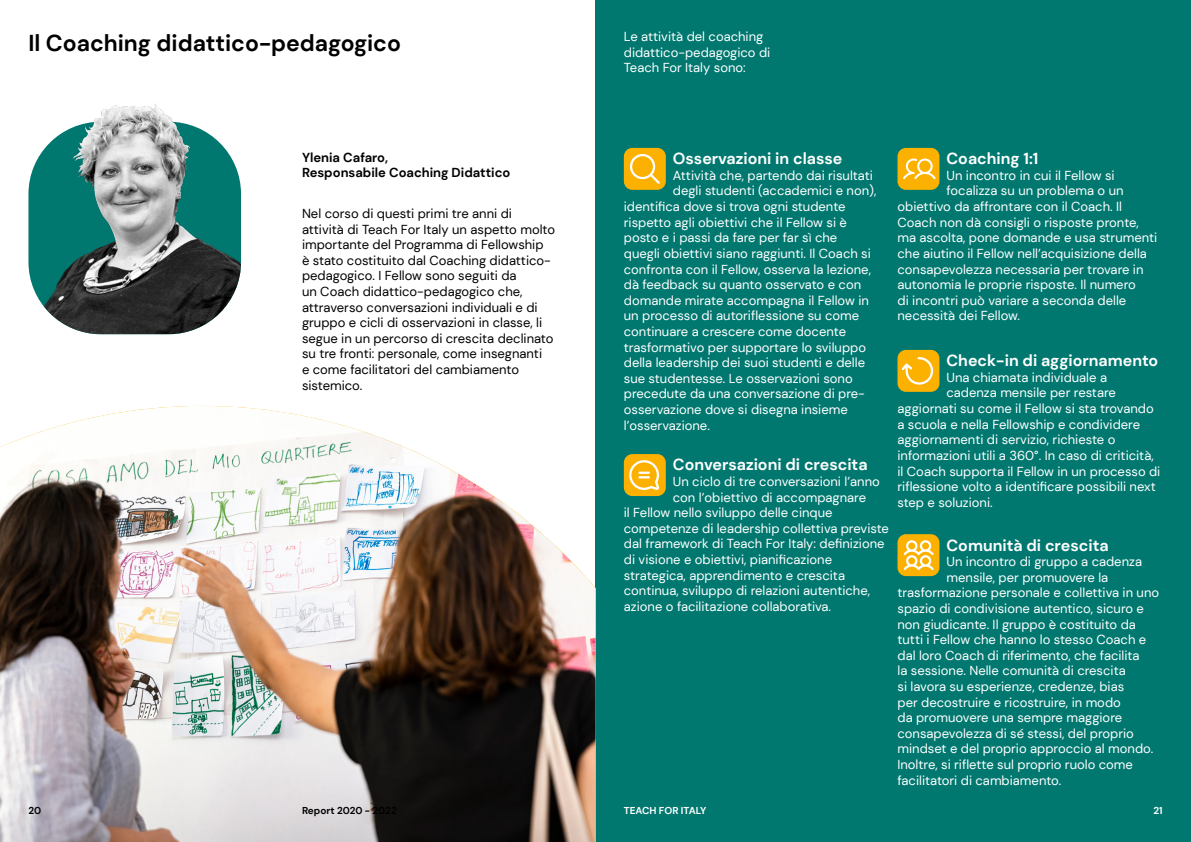
<style>
.page{position:relative;width:1191px;height:842px;background:#fff}
.page>*{position:absolute;margin:0;border:0;box-sizing:border-box;transform-origin:0 0}
.t1{font:700 23px "DM Sans";color:#000}
.t2{font:700 16px "DM Sans";color:#fff}
.t3{font:13px/15.6px "DM Sans";color:#fff}
.t4{font:13px/15.6px "DM Sans";color:#000}
.t5{font:700 13px/15.6px "DM Sans";color:#000}
.t6{font:700 10px "DM Sans";letter-spacing:-.005em;color:#000}
.t7{font:700 10px "DM Sans";color:#fff}
</style>
<div class="page">
<div style="left:595px;top:0;width:596px;height:842px;background:#007870"></div>
<img style="left:28px;top:104px;width:213px;height:230px">
<img style="left:0;top:406px;width:595px;height:436px">
<div style="left:624px;top:148px;width:42px;height:42px;background:#fcb000;border-radius:9px"></div>
<div style="left:897px;top:148px;width:42px;height:42px;background:#fcb000;border-radius:9px"></div>
<div style="left:897px;top:350px;width:42px;height:42px;background:#fcb000;border-radius:9px"></div>
<div style="left:897px;top:534px;width:42px;height:42px;background:#fcb000;border-radius:9px"></div>
<div style="left:624px;top:454px;width:42px;height:42px;background:#fcb000;border-radius:9px"></div>
<svg style="left:629px;top:153px;width:31px;height:31px"></svg>
<svg style="left:629px;top:460px;width:30px;height:30px"></svg>
<svg style="left:903px;top:158px;width:32px;height:21px"></svg>
<svg style="left:901px;top:357px;width:32px;height:28px"></svg>
<svg style="left:903px;top:540px;width:30px;height:30px"></svg>
<h1 class="t1" style="left:28px;top:29px;width:374px">Il Coaching didattico-pedagogico</h1>
<p class="t5" style="left:302px;top:149px;width:210px">Ylenia Cafaro,<br>Responsabile Coaching Didattico</p>
<p class="t4" style="left:302px;top:206px;width:255px">Nel corso di questi primi tre anni di attività di Teach For Italy un aspetto molto importante del Programma di Fellowship<br>è stato costituito dal Coaching didattico&shy;pedagogico. I Fellow sono seguiti da<br>un Coach didattico-pedagogico che, attraverso conversazioni individuali e di gruppo e cicli di osservazioni in classe, li segue in un percorso di crescita declinato su tre fronti: personale, come insegnanti<br>e come facilitatori del cambiamento sistemico.</p>
<p class="t3" style="left:624px;top:29px;width:148px">Le attività del coaching didattico-pedagogico di<br>Teach For Italy sono:</p>
<p class="t2" style="left:673px;top:149px;width:171px">Osservazioni in classe</p>
<p class="t3" style="left:673px;top:167px;width:201px">Attività che, partendo dai risultati</p>
<p class="t3" style="left:673px;top:183px;width:205px">degli studenti (accademici e non),</p>
<p class="t3" style="left:624px;top:199px;width:223px">identifica dove si trova ogni studente</p>
<p class="t3" style="left:624px;top:214px;width:225px">rispetto agli obiettivi che il Fellow si è</p>
<p class="t3" style="left:624px;top:230px;width:215px">posto e i passi da fare per far sì che</p>
<p class="t3" style="left:624px;top:245px;width:248px">quegli obiettivi siano raggiunti. Il Coach si</p>
<p class="t3" style="left:624px;top:261px;width:249px">confronta con il Fellow, osserva la lezione,</p>
<p class="t3" style="left:624px;top:277px;width:239px">dà feedback su quanto osservato e con</p>
<p class="t3" style="left:624px;top:292px;width:246px">domande mirate accompagna il Fellow in</p>
<p class="t3" style="left:624px;top:308px;width:237px">un processo di autoriflessione su come</p>
<p class="t3" style="left:624px;top:323px;width:224px">continuare a crescere come docente</p>
<p class="t3" style="left:624px;top:339px;width:244px">trasformativo per supportare lo sviluppo</p>
<p class="t3" style="left:624px;top:355px;width:243px">della leadership dei suoi studenti e delle</p>
<p class="t3" style="left:624px;top:370px;width:230px">sue studentesse. Le osservazioni sono</p>
<p class="t3" style="left:624px;top:386px;width:243px">precedute da una conversazione di pre-</p>
<p class="t3" style="left:624px;top:401px;width:225px">osservazione dove si disegna insieme</p>
<p class="t3" style="left:624px;top:417px;width:87px">l’osservazione.</p>
<p class="t2" style="left:673px;top:455px;width:196px">Conversazioni di crescita</p>
<p class="t3" style="left:673px;top:474px;width:208px">Un ciclo di tre conversazioni l’anno</p>
<p class="t3" style="left:673px;top:489px;width:195px">con l’obiettivo di accompagnare</p>
<p class="t3" style="left:624px;top:505px;width:210px">il Fellow nello sviluppo delle cinque</p>
<p class="t3" style="left:624px;top:520px;width:266px">competenze di leadership collettiva previste</p>
<p class="t3" style="left:624px;top:536px;width:262px">dal framework di Teach For Italy: definizione</p>
<p class="t3" style="left:624px;top:552px;width:210px">di visione e obiettivi, pianificazione</p>
<p class="t3" style="left:624px;top:567px;width:223px">strategica, apprendimento e crescita</p>
<p class="t3" style="left:624px;top:583px;width:248px">continua, sviluppo di relazioni autentiche,</p>
<p class="t3" style="left:624px;top:598px;width:209px">azione o facilitazione collaborativa.</p>
<p class="t2" style="left:946px;top:149px;width:93px">Coaching 1:1</p>
<p class="t3" style="left:946px;top:167px;width:170px">Un incontro in cui il Fellow si</p>
<p class="t3" style="left:946px;top:183px;width:179px">focalizza su un problema o un</p>
<p class="t3" style="left:897px;top:199px;width:226px">obiettivo da affrontare con il Coach. Il</p>
<p class="t3" style="left:897px;top:214px;width:243px">Coach non dà consigli o risposte pronte,</p>
<p class="t3" style="left:897px;top:230px;width:261px">ma ascolta, pone domande e usa strumenti</p>
<p class="t3" style="left:897px;top:245px;width:251px">che aiutino il Fellow nell’acquisizione della</p>
<p class="t3" style="left:897px;top:261px;width:247px">consapevolezza necessaria per trovare in</p>
<p class="t3" style="left:897px;top:277px;width:240px">autonomia le proprie risposte. Il numero</p>
<p class="t3" style="left:897px;top:292px;width:230px">di incontri può variare a seconda delle</p>
<p class="t3" style="left:897px;top:308px;width:124px">necessità dei Fellow.</p>
<p class="t2" style="left:946px;top:351px;width:213px">Check-in di aggiornamento</p>
<p class="t3" style="left:946px;top:369px;width:162px">Una chiamata individuale a</p>
<p class="t3" style="left:946px;top:385px;width:171px">cadenza mensile per restare</p>
<p class="t3" style="left:897px;top:401px;width:258px">aggiornati su come il Fellow si sta trovando</p>
<p class="t3" style="left:897px;top:416px;width:244px">a scuola e nella Fellowship e condividere</p>
<p class="t3" style="left:897px;top:432px;width:219px">aggiornamenti di servizio, richieste o</p>
<p class="t3" style="left:897px;top:447px;width:258px">informazioni utili a 360°. In caso di criticità,</p>
<p class="t3" style="left:897px;top:463px;width:264px">il Coach supporta il Fellow in un processo di</p>
<p class="t3" style="left:897px;top:479px;width:260px">riflessione volto a identificare possibili next</p>
<p class="t3" style="left:897px;top:494px;width:97px">step e soluzioni.</p>
<p class="t2" style="left:946px;top:535px;width:164px">Comunità di crescita</p>
<p class="t3" style="left:946px;top:554px;width:197px">Un incontro di gruppo a cadenza</p>
<p class="t3" style="left:946px;top:569px;width:163px">mensile, per promuovere la</p>
<p class="t3" style="left:897px;top:585px;width:263px">trasformazione personale e collettiva in uno</p>
<p class="t3" style="left:897px;top:601px;width:248px">spazio di condivisione autentico, sicuro e</p>
<p class="t3" style="left:897px;top:616px;width:240px">non giudicante. Il gruppo è costituito da</p>
<p class="t3" style="left:897px;top:632px;width:250px">tutti i Fellow che hanno lo stesso Coach e</p>
<p class="t3" style="left:897px;top:647px;width:244px">dal loro Coach di riferimento, che facilita</p>
<p class="t3" style="left:897px;top:663px;width:230px">la sessione. Nelle comunità di crescita</p>
<p class="t3" style="left:897px;top:679px;width:228px">si lavora su esperienze, credenze, bias</p>
<p class="t3" style="left:897px;top:694px;width:225px">per decostruire e ricostruire, in modo</p>
<p class="t3" style="left:897px;top:710px;width:226px">da promuovere una sempre maggiore</p>
<p class="t3" style="left:897px;top:725px;width:238px">consapevolezza di sé stessi, del proprio</p>
<p class="t3" style="left:897px;top:741px;width:257px">mindset e del proprio approccio al mondo.</p>
<p class="t3" style="left:897px;top:757px;width:237px">Inoltre, si riflette sul proprio ruolo come</p>
<p class="t3" style="left:897px;top:772px;width:165px">facilitatori di cambiamento.</p>
<p class="t6" style="left:28px;top:804px;width:14px">20</p>
<p class="t6" style="left:302px;top:804px;width:96px">Report 2020 - 2022</p>
<p class="t7" style="left:624px;top:804px;width:84px">TEACH FOR ITALY</p>
<p class="t7" style="left:1153px;top:804px;width:11px">21</p>
</div>
